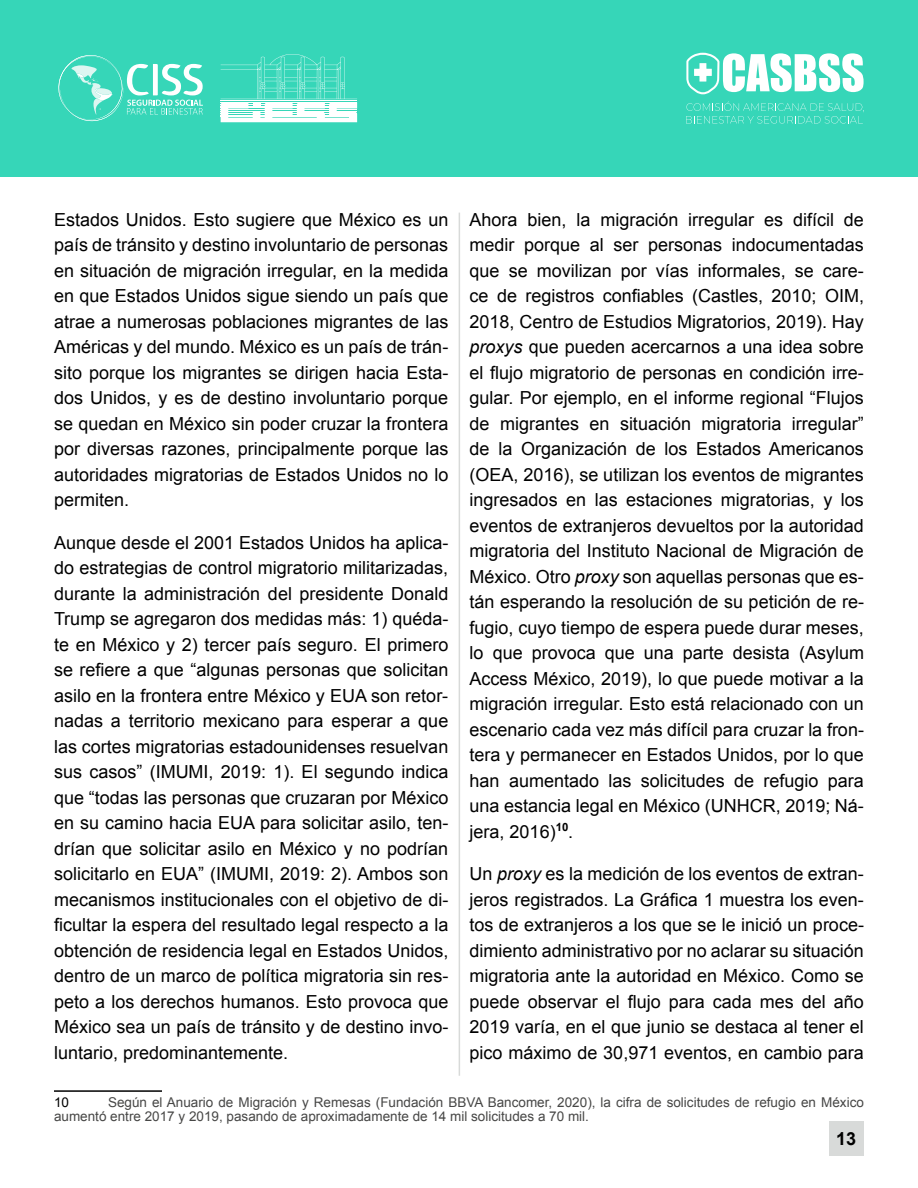
<style>
.page{position:relative;width:918px;height:1188px;background:#fff}
.page>*{position:absolute;margin:0;border:0;box-sizing:border-box;transform-origin:0 0}
.t1{font:18px/25.5px "Arial";color:#000;text-align:justify}
.t2{font:700 18px "Arial";color:#000}
.t3{font:13.5px/13.5px "Arial";color:#474746}
.t4{font:13.5px "Arial";color:#000}
.s1{font-style:italic}
</style>
<div class="page">
<div style="left:0;top:0;width:918px;height:176px;background:#36d6b8"></div>
<svg style="left:686px;top:102px;width:178px;height:22px"></svg>
<svg style="left:686px;top:53px;width:178px;height:41px"></svg>
<svg style="left:221px;top:54px;width:136px;height:68px"></svg>
<svg style="left:58px;top:55px;width:145px;height:66px"></svg>
<div style="left:829px;top:1121px;width:35px;height:34px;background:#d8dad9"></div>
<hr style="left:54px;top:1090px;width:108px;height:2px;background:#000">
<hr style="left:459px;top:213px;width:1px;height:863px;background:#d8dad9">
<p class="t1" style="left:470px;top:207px;width:396px">Ahora bien, la migración irregular es difícil de medir porque al ser personas indocumentadas que se movilizan por vías informales, se care&shy;ce de registros confiables (Castles, 2010; OIM, 2018, Centro de Estudios Migratorios, 2019). Hay <span class="s1">proxys</span> que pueden acercarnos a una idea sobre el flujo migratorio de personas en condición irre&shy;gular. Por ejemplo, en el informe regional “Flujos de migrantes en situación migratoria irregular” de la Organización de los Estados Americanos (OEA, 2016), se utilizan los eventos de migrantes ingresados en las estaciones migratorias, y los eventos de extranjeros devueltos por la autoridad migratoria del Instituto Nacional de Migración de México. Otro <span class="s1">proxy</span> son aquellas personas que es&shy;tán esperando la resolución de su petición de re&shy;fugio, cuyo tiempo de espera puede durar meses, lo que provoca que una parte desista (Asylum Access México, 2019), lo que puede motivar a la migración irregular. Esto está relacionado con un escenario cada vez más difícil para cruzar la fron&shy;tera y permanecer en Estados Unidos, por lo que han aumentado las solicitudes de refugio para una estancia legal en México (UNHCR, 2019; Ná&shy;jera, 2016)<sup>10</sup>.</p>
<p class="t1" style="left:470px;top:861px;width:396px">Un <span class="s1">proxy</span> es la medición de los eventos de extran&shy;jeros registrados. La Gráfica 1 muestra los even&shy;tos de extranjeros a los que se le inició un proce&shy;dimiento administrativo por no aclarar su situación migratoria ante la autoridad en México. Como se puede observar el flujo para cada mes del año 2019 varía, en el que junio se destaca al tener el pico máximo de 30,971 eventos, en cambio para</p>
<p class="t1" style="left:54px;top:207px;width:396px">Estados Unidos. Esto sugiere que México es un país de tránsito y destino involuntario de personas en situación de migración irregular, en la medida en que Estados Unidos sigue siendo un país que atrae a numerosas poblaciones migrantes de las Américas y del mundo. México es un país de trán&shy;sito porque los migrantes se dirigen hacia Esta&shy;dos Unidos, y es de destino involuntario porque se quedan en México sin poder cruzar la frontera por diversas razones, principalmente porque las autoridades migratorias de Estados Unidos no lo permiten.</p>
<p class="t1" style="left:54px;top:530px;width:396px">Aunque desde el 2001 Estados Unidos ha aplica&shy;do estrategias de control migratorio militarizadas, durante la administración del presidente Donald Trump se agregaron dos medidas más: 1) quéda&shy;te en México y 2) tercer país seguro. El primero se refiere a que “algunas personas que solicitan asilo en la frontera entre México y EUA son retor&shy;nadas a territorio mexicano para esperar a que las cortes migratorias estadounidenses resuelvan sus casos” (IMUMI, 2019: 1). El segundo indica que “todas las personas que cruzaran por México en su camino hacia EUA para solicitar asilo, ten&shy;drían que solicitar asilo en México y no podrían solicitarlo en EUA” (IMUMI, 2019: 2). Ambos son mecanismos institucionales con el objetivo de di&shy;ficultar la espera del resultado legal respecto a la obtención de residencia legal en Estados Unidos, dentro de un marco de política migratoria sin res&shy;peto a los derechos humanos. Esto provoca que México sea un país de tránsito y de destino invo&shy;luntario, predominantemente.</p>
<p class="t4" style="left:54px;top:1094px;width:17px">10</p>
<p class="t3" style="left:54px;top:1096px;width:811px;text-indent:54px">Según el Anuario de Migración y Remesas (Fundación BBVA Bancomer, 2020), la cifra de solicitudes de refugio en México aumentó entre 2017 y 2019, pasando de aproximadamente de 14 mil solicitudes a 70 mil.</p>
<p class="t2" style="left:836px;top:1127px;width:22px">13</p>
</div>
